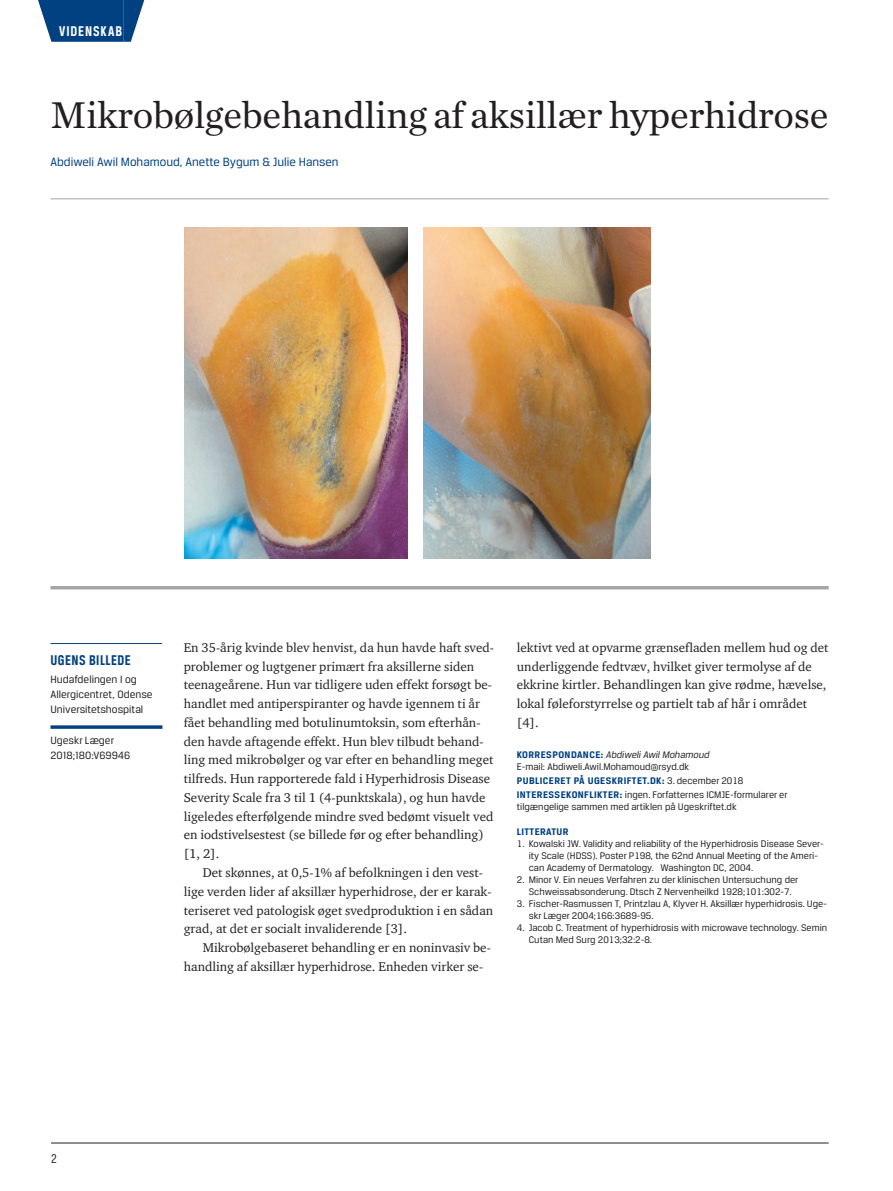
<style>
.page{position:relative;width:893px;height:1191px;background:#fff}
.page>*{position:absolute;margin:0;border:0;box-sizing:border-box;transform-origin:0 0}
.t1{font:39px "Chronicle Text G1";letter-spacing:-.01em;color:#231f20}
.t2{font:700 15px "Breuer Condensed";letter-spacing:.03em;color:#014081}
.t3{font:700 15px "Breuer Condensed";letter-spacing:.065em;color:#fff}
.t4{font:13.5px "Breuer Condensed";color:#231f20}
.t5{font:13.05px/18.8px "ITC Charter Com";color:#231f20}
.t6{font:12.75px "Breuer Text";color:#014081}
.t7{font:11.25px/15px "Breuer Text";color:#231f20}
.t8{font:10.2px/12px "Breuer Text";color:#231f20}
.t9{font:700 10.2px "Breuer Text";color:#014081}
.s1{font-weight:700;color:#014081}
.s2{font-style:italic}
</style>
<div class="page">
<hr style="left:51px;top:1142px;width:778px;height:1px;background:#231f20">
<div style="left:59px;top:0;width:64px;height:42px;background:#014081"></div>
<svg style="left:38px;top:0;width:21px;height:42px"></svg>
<svg style="left:123px;top:0;width:21px;height:42px"></svg>
<hr style="left:50px;top:586px;width:779px;height:3px;background:#a4a5a9">
<hr style="left:50px;top:198px;width:779px;height:1px;background:#a4a5a9">
<svg style="left:50px;top:725px;width:112px;height:4px"></svg>
<hr style="left:50px;top:643px;width:112px;height:1px;background:#014081">
<img style="left:184px;top:227px;width:224px;height:331px">
<img style="left:423px;top:227px;width:228px;height:331px">
<p class="t3" style="left:59px;top:23px;width:65px">VIDENSKAB</p>
<h1 class="t1" style="left:50px;top:86px;width:780px">Mikrobølgebehandling af aksillær hyperhidrose</h1>
<p class="t6" style="left:50px;top:155px;width:290px">Abdiweli Awil Mohamoud, Anette Bygum &amp; Julie Hansen</p>
<p class="t2" style="left:50px;top:652px;width:82px">UGENS BILLEDE</p>
<p class="t7" style="left:50px;top:671px;width:104px">Hudafdelingen I og<br>Allergicentret, Odense<br>Universitetshospital</p>
<p class="t7" style="left:50px;top:732px;width:81px">Ugeskr Læger<br>2018;180:V69946</p>
<p class="t5" style="left:184px;top:638px;width:312px">En 35-årig kvinde blev henvist, da hun havde haft sved&shy;problemer og lugtgener primært fra aksillerne siden teenageårene. Hun var tidligere uden effekt forsøgt be&shy;handlet med antiperspiranter og havde igennem ti år fået behandling med botulinumtoksin, som efterhån&shy;den havde aftagende effekt. Hun blev tilbudt behand&shy;ling med mikrobølger og var efter en behandling meget tilfreds. Hun rapporterede fald i Hyperhidrosis Disease Severity Scale fra 3 til 1 (4-punktskala), og hun havde ligeledes efterfølgende mindre sved bedømt visuelt ved en iodstivelsestest (se billede før og efter behandling) [1, 2].</p>
<p class="t5" style="left:184px;top:863px;width:311px;text-indent:19px">Det skønnes, at 0,5-1% af befolkningen i den vest&shy;lige verden lider af aksillær hyperhidrose, der er karak&shy;teriseret ved patologisk øget svedproduktion i en sådan grad, at det er socialt invaliderende [3].</p>
<p class="t5" style="left:184px;top:938px;width:309px;text-indent:19px">Mikrobølgebaseret behandling er en noninvasiv be&shy;handling af aksillær hyperhidrose. Enheden virker se-</p>
<p class="t5" style="left:517px;top:638px;width:313px">lektivt ved at opvarme grænsefladen mellem hud og det underliggende fedtvæv, hvilket giver termolyse af de ekkrine kirtler. Behandlingen kan give rødme, hævelse, lokal føleforstyrrelse og partielt tab af hår i området [4].</p>
<p class="t8" style="left:517px;top:748px;width:194px"><span class="s1">KORRESPONDANCE:</span> <span class="s2">Abdiweli Awil Mohamoud<br></span>E-mail: Abdiweli.Awil.Mohamoud@rsyd.dk</p>
<p class="t8" style="left:517px;top:773px;width:272px;line-height:14.1px"><span class="s1">PUBLICERET PÅ UGESKRIFTET.DK:</span> 3. december 2018<br><span class="s1">I NTERESSEKONFLIKTER:</span> ingen. Forfatternes ICMJE-formularer er</p>
<p class="t8" style="left:517px;top:800px;width:221px">tilgængelige sammen med artiklen på Ugeskriftet.dk</p>
<p class="t9" style="left:517px;top:825px;width:7px">LITTERATUR</p>
<p class="t8" style="left:529px;top:837px;width:297px;text-indent:-12px">1. Kowalski JW. Validity and reliability of the Hyperhidrosis Disease Sever&shy;ity Scale (HDSS). Poster P198, the 62nd Annual Meeting of the Ameri&shy;can Academy of Dermatology. Washington DC, 2004.</p>
<p class="t8" style="left:517px;top:873px;width:283px;text-align:center">2. Minor V. Ein neues Verfahren zu der klinischen Untersuchung der<br>Schweissabsonderung. Dtsch Z Nervenheilkd 1928;101:302-7.</p>
<p class="t8" style="left:529px;top:897px;width:300px;text-indent:-12px">3. Fischer-Rasmussen T, Printzlau A, Klyver H. Aksillær hyperhidrosis. Uge&shy;skr Læger 2004;166:3689-95.</p>
<p class="t8" style="left:529px;top:921px;width:300px;text-indent:-12px">4. Jacob C. Treatment of hyperhidrosis with microwave technology. Semin<br>Cutan Med Surg 2013;32:2-8.</p>
<p class="t4" style="left:51px;top:1150px;width:7px">2</p>
</div>
